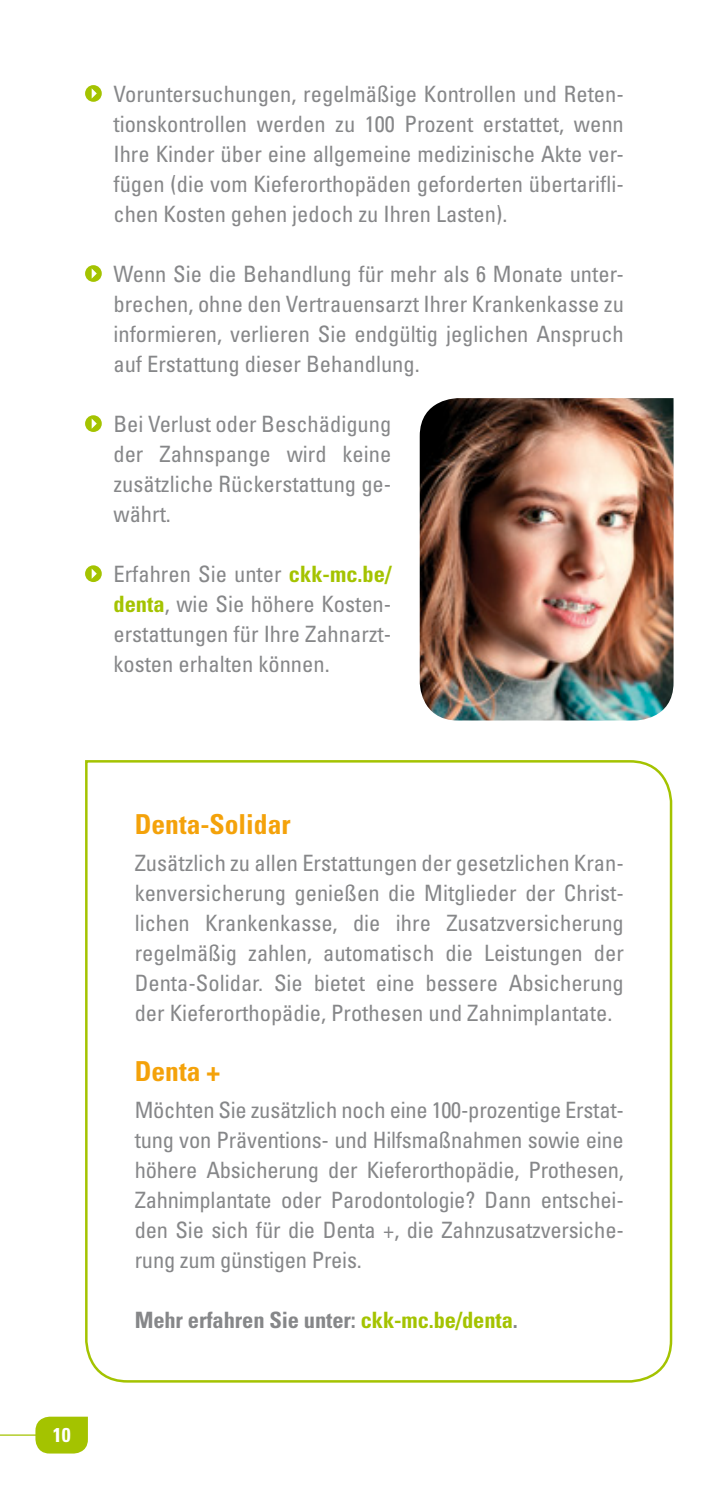
<style>
.page{position:relative;width:709px;height:1489px;background:#fff}
.page>*{position:absolute;margin:0;border:0;box-sizing:border-box;transform-origin:0 0}
.t1{font:700 condensed 27.5px "Univers LT Std";color:#f4a20a}
.t2{font:condensed 22.5px/30px "Univers LT Std";color:#868789;text-align:justify}
.t3{font:700 condensed 22.5px "Univers LT Std";letter-spacing:-.005em;color:#868789}
.t4{font:700 condensed 20px "Univers LT Std";color:#fff}
.s1{font-weight:700;color:#a4c300}
.s2{color:#a4c300}
</style>
<div class="page">
<hr style="left:0;top:1434px;width:50px;height:1px;background:#a4c300">
<svg style="left:35px;top:1416px;width:53px;height:37px;background:#abc815"></svg>
<svg style="left:85px;top:85px;width:17px;height:17px"></svg>
<svg style="left:92px;top:88px;width:5px;height:11px"></svg>
<svg style="left:85px;top:265px;width:17px;height:17px"></svg>
<svg style="left:92px;top:268px;width:5px;height:11px"></svg>
<svg style="left:85px;top:415px;width:17px;height:17px"></svg>
<svg style="left:92px;top:418px;width:5px;height:11px"></svg>
<svg style="left:85px;top:565px;width:17px;height:17px"></svg>
<svg style="left:92px;top:568px;width:5px;height:11px"></svg>
<svg style="left:85px;top:760px;width:588px;height:623px"></svg>
<img style="left:420px;top:398px;width:253px;height:322px">
<p class="t2" style="left:113px;top:78px;width:512px">Voruntersuchungen, regelmäßige Kontrollen und Reten&shy;tionskontrollen werden zu 100 Prozent erstattet, wenn Ihre Kinder über eine allgemeine medizinische Akte ver&shy;fügen (die vom Kieferorthopäden geforderten übertarifli&shy;chen Kosten gehen jedoch zu Ihren Lasten).</p>
<p class="t2" style="left:113px;top:258px;width:512px">Wenn Sie die Behandlung für mehr als 6 Monate unter&shy;brechen, ohne den Vertrauensarzt Ihrer Krankenkasse zu informieren, verlieren Sie endgültig jeglichen Anspruch auf Erstattung dieser Behandlung.</p>
<p class="t2" style="left:113px;top:408px;width:279px">Bei Verlust oder Beschädigung der Zahnspange wird keine zusätzliche Rückerstattung ge&shy;währt.</p>
<p class="t2" style="left:113px;top:558px;width:279px">Erfahren Sie unter <span class="s1">ckk-mc.be/ denta</span>, wie Sie höhere Kosten&shy;erstattungen für Ihre Zahnarzt&shy;kosten erhalten können.</p>
<p class="t4" style="left:53px;top:1422px;width:19px">10</p>
<p class="t1" style="left:135px;top:807px;width:157px">Denta-Solidar</p>
<p class="t2" style="left:135px;top:847px;width:491px">Zusätzlich zu allen Erstattungen der gesetzlichen Kran&shy;kenversicherung genießen die Mitglieder der Christ&shy;lichen Krankenkasse, die ihre Zusatzversicherung regelmäßig zahlen, automatisch die Leistungen der Denta-Solidar. Sie bietet eine bessere Absicherung der Kieferorthopädie, Prothesen und Zahnimplantate.</p>
<p class="t1" style="left:135px;top:1054px;width:87px">Denta +</p>
<p class="t2" style="left:135px;top:1094px;width:490px">Möchten Sie zusätzlich noch eine 100-prozentige Erstat&shy;tung von Präventions- und Hilfsmaßnahmen sowie eine höhere Absicherung der Kieferorthopädie, Prothesen, Zahnimplantate oder Parodontologie? Dann entschei&shy;den Sie sich für die Denta +, die Zahnzusatzversiche&shy;rung zum günstigen Preis.</p>
<p class="t3" style="left:135px;top:1306px;width:384px">Mehr erfahren Sie unter: <span class="s2">ckk-mc.be/denta</span>.</p>
</div>
